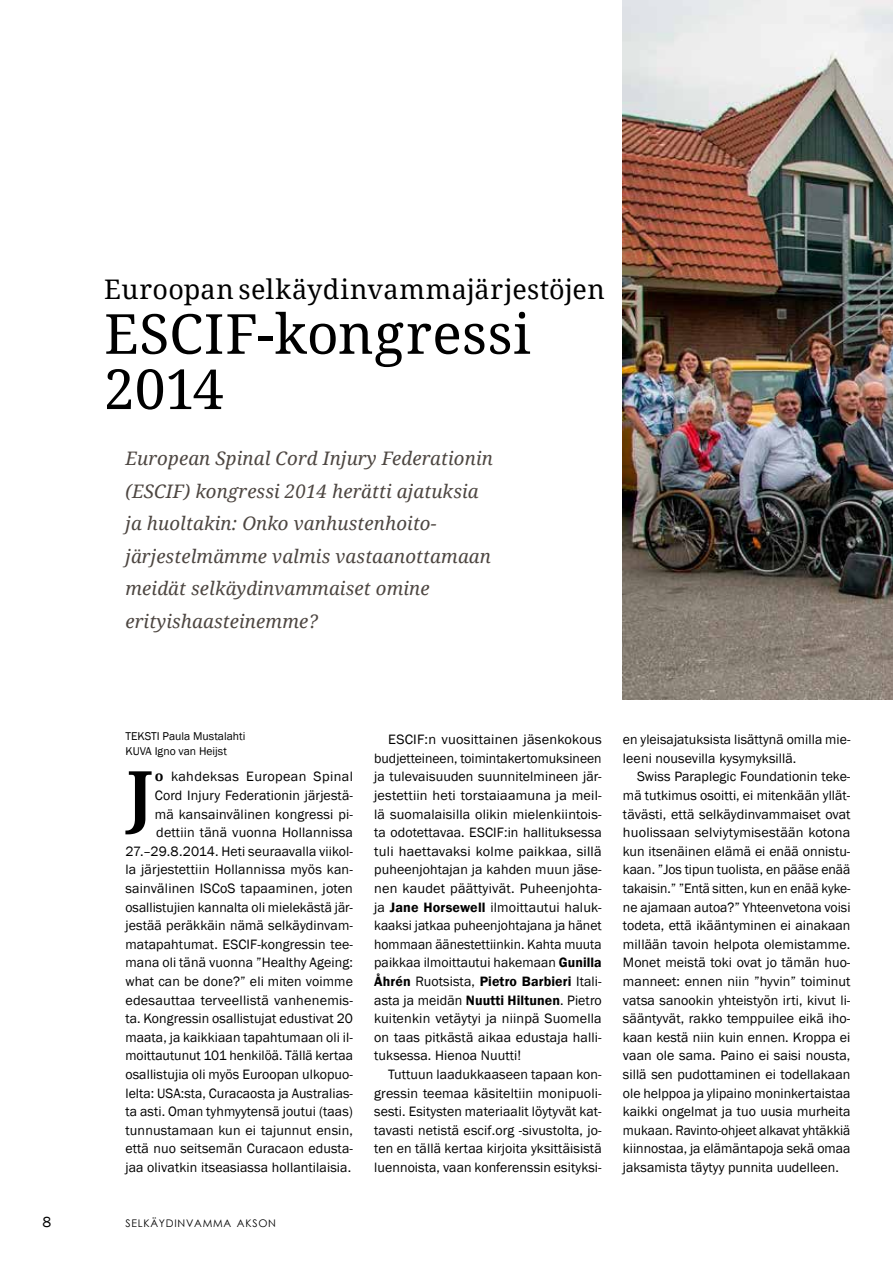
<style>
.page{position:relative;width:893px;height:1263px;background:#fff}
.page>*{position:absolute;margin:0;border:0;box-sizing:border-box;transform-origin:0 0}
.t1{font:700 66px "Droid Serif";color:#000}
.t2{font:55.2px/55.2px "Droid Serif";letter-spacing:.005em;color:#000}
.t3{font:27px "Droid Serif";letter-spacing:.015em;color:#000}
.t4{font:italic 18.6px/32.5px "Droid Serif";letter-spacing:.01em;color:#4d4641}
.t5{font:15px "Franklin Gothic";color:#000}
.t6{font:13.95px/18.6px "Franklin Gothic";letter-spacing:.005em;color:#000;text-align:justify}
.t7{font:11.7px/15px "Franklin Gothic";color:#000}
.t8{font:10.5px "Century Gothic";letter-spacing:.07em;color:#000}
.s1{font-weight:600}
.s2{font-family:"Droid Serif";font-weight:700}
</style>
<div class="page">
<img style="left:623px;top:0;width:270px;height:699px">
<h3 class="t3" style="left:104px;top:273px;width:502px">Euroopan selkäydinvammajärjestöjen</h3>
<h2 class="t2" style="left:104px;top:307px;width:428px">ESCIF-kongressi<br>2014</h2>
<h3 class="t4" style="left:125px;top:442px;width:369px">European Spinal Cord Injury Federationin (ESCIF) kongressi 2014 herätti ajatuksia ja huoltakin: Onko vanhustenhoito&shy;järjestelmämme valmis vastaanottamaan meidät selkäydinvammaiset omine erityishaasteinemme?</h3>
<p class="t7" style="left:125px;top:729px;width:121px">TEKSTI Paula Mustalahti<br>KUVA Igno van Heijst</p>
<p class="t6" style="left:623px;top:730px;width:229px">en yleisajatuksista lisättynä omilla mie&shy;leeni nousevilla kysymyksillä.</p>
<p class="t6" style="left:623px;top:768px;width:229px;text-indent:14px">Swiss Paraplegic Foundationin teke&shy;mä tutkimus osoitti, ei mitenkään yllät&shy;tävästi, että selkäydinvammaiset ovat huolissaan selviytymisestään kotona kun itsenäinen elämä ei enää onnistu&shy;kaan. ”Jos tipun tuolista, en pääse enää takaisin.” ”Entä sitten, kun en enää kyke&shy;ne ajamaan autoa?” Yhteenvetona voisi todeta, että ikääntyminen ei ainakaan millään tavoin helpota olemistamme.<br>Monet meistä toki ovat jo tämän huo&shy;manneet: ennen niin ”hyvin” toiminut vatsa sanookin yhteistyön irti, kivut li&shy;sääntyvät, rakko temppuilee eikä iho&shy;kaan kestä niin kuin ennen. Kroppa ei vaan ole sama. Paino ei saisi nousta, sillä sen pudottaminen ei todellakaan ole helppoa ja ylipaino moninkertaistaa kaikki ongelmat ja tuo uusia murheita mukaan. Ravinto-ohjeet alkavat yhtäkkiä kiinnostaa, ja elämäntapoja sekä omaa jaksamista täytyy punnita uudelleen.</p>
<p class="t6" style="left:374px;top:730px;width:229px;text-indent:14px">ESCIF:n vuosittainen jäsenkokous budjetteineen, toimintakertomuksineen ja tulevaisuuden suunnitelmineen jär&shy;jestettiin heti torstaiaamuna ja meil&shy;lä suomalaisilla olikin mielenkiintois&shy;ta odotettavaa. ESCIF:in hallituksessa tuli haettavaksi kolme paikkaa, sillä puheenjohtajan ja kahden muun jäse&shy;nen kaudet päättyivät. Puheenjohta&shy;ja <span class="s1">Jane Horsewell</span> ilmoittautui haluk&shy;kaaksi jatkaa puheenjohtajana ja hänet hommaan äänestettiinkin. Kahta muuta paikkaa ilmoittautui hakemaan <span class="s1">Gunilla Åhrén</span> Ruotsista, <span class="s1">Pietro Barbieri</span> Itali&shy;asta ja meidän <span class="s1">Nuutti Hiltunen</span>. Pietro kuitenkin vetäytyi ja niinpä Suomella on taas pitkästä aikaa edustaja halli&shy;tuksessa. Hienoa Nuutti!</p>
<p class="t6" style="left:374px;top:1065px;width:229px;text-indent:14px">Tuttuun laadukkaaseen tapaan kon&shy;gressin teemaa käsiteltiin monipuoli&shy;sesti. Esitysten materiaalit löytyvät kat&shy;tavasti netistä escif.org -sivustolta, jo&shy;ten en tällä kertaa kirjoita yksittäisistä luennoista, vaan konferenssin esityksi-</p>
<h1 class="t1" style="left:128px;top:757px;width:26px">J</h1>
<p class="t6" style="left:155px;top:768px;width:200px"><span class="s2">o</span> kahdeksas European Spinal Cord Injury Federationin järjestä&shy;mä kansainvälinen kongressi pi-</p>
<p class="t6" style="left:125px;top:823px;width:229px;text-indent:31px">dettiin tänä vuonna Hollannissa 27.–29.8.2014. Heti seuraavalla viikol&shy;la järjestettiin Hollannissa myös kan&shy;sainvälinen ISCoS tapaaminen, joten osallistujien kannalta oli mielekästä jär&shy;jestää peräkkäin nämä selkäydinvam&shy;matapahtumat. ESCIF-kongressin tee&shy;mana oli tänä vuonna ”Healthy Ageing: what can be done?” eli miten voimme edesauttaa terveellistä vanhenemis&shy;ta. Kongressin osallistujat edustivat 20 maata, ja kaikkiaan tapahtumaan oli il&shy;moittautunut 101 henkilöä. Tällä kertaa osallistujia oli myös Euroopan ulkopuo&shy;lelta: USA:sta, Curacaosta ja Australias&shy;ta asti. Oman tyhmyytensä joutui (taas) tunnustamaan kun ei tajunnut ensin, että nuo seitsemän Curacaon edusta&shy;jaa olivatkin itseasiassa hollantilaisia.</p>
<p class="t5" style="left:43px;top:1212px;width:10px">8</p>
<p class="t8" style="left:125px;top:1216px;width:152px">SELKÄYDINVAMMA AKSON</p>
</div>
